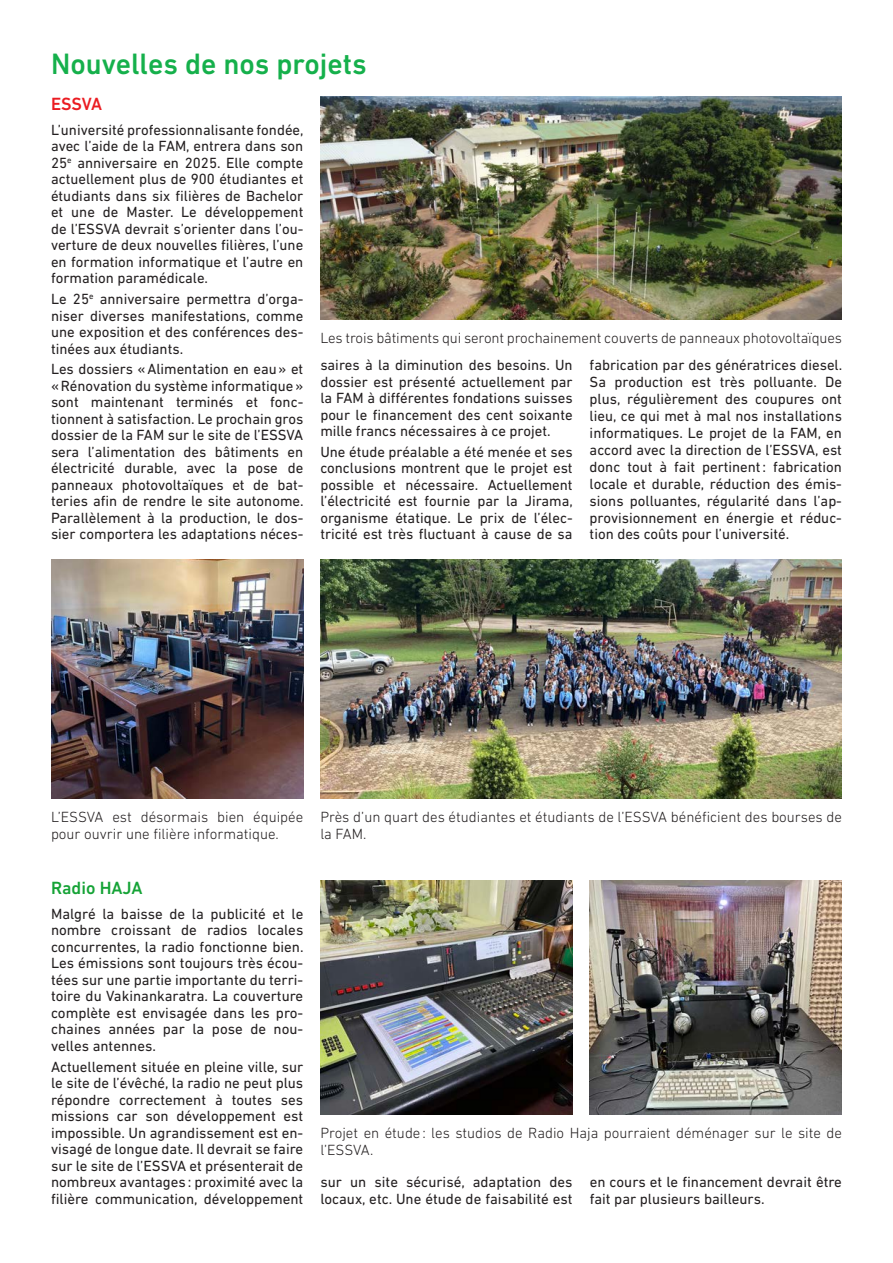
<style>
.page{position:relative;width:893px;height:1263px;background:#fff}
.page>*{position:absolute;margin:0;border:0;box-sizing:border-box;transform-origin:0 0}
.Grand_Titre{font:500 30px "DIN Next LT Pro";color:#15b04b}
.titre{font:500 18px "DIN Next LT Pro";color:#15a336}
.titre-2{font:500 18px "DIN Next LT Pro";letter-spacing:-.005em;color:#eb1c22}
.texte{font:15px/16.5px "DIN Next LT Pro";color:#231f20;text-align:justify}
.légende{font:300 15px/16.5px "DIN Next LT Pro";color:#231f20}
</style>
<div class="page">
<img style="left:590px;top:880px;width:252px;height:234px">
<img style="left:320px;top:880px;width:253px;height:234px">
<img style="left:51px;top:559px;width:252px;height:239px">
<img style="left:320px;top:559px;width:522px;height:239px">
<img style="left:320px;top:96px;width:522px;height:224px">
<p class="Grand_Titre" style="left:51px;top:46px;width:317px">Nouvelles de nos projets</p>
<p class="titre-2" style="left:51px;top:93px;width:53px">ESSVA</p>
<p class="texte" style="left:51px;top:121px;width:254px">L’université professionnalisante fondée, avec l’aide de la FAM, entrera dans son 25<sup>e</sup> anniversaire en 2025. Elle compte actuellement plus de 900 étudiantes et étudiants dans six filières de Bachelor et une de Master. Le développement de l’ESSVA devrait s’orienter dans l’ou&shy;verture de deux nouvelles filières, l’une en formation informatique et l’autre en formation paramédicale.</p>
<p class="texte" style="left:51px;top:291px;width:254px">Le 25<sup>e</sup> anniversaire permettra d’orga&shy;niser diverses manifestations, comme une exposition et des conférences des&shy;tinées aux étudiants.</p>
<p class="texte" style="left:51px;top:361px;width:254px">Les dossiers «Alimentation en eau» et «Rénovation du système informatique» sont maintenant terminés et fonc&shy;tionnent à satisfaction. Le prochain gros dossier de la FAM sur le site de l’ESSVA sera l’alimentation des bâtiments en électricité durable, avec la pose de panneaux photovoltaïques et de bat&shy;teries afin de rendre le site autonome.<br>Parallèlement à la production, le dos&shy;sier comportera les adaptations néces-</p>
<p class="légende" style="left:320px;top:329px;width:523px">Les trois bâtiments qui seront prochainement couverts de panneaux photovoltaïques</p>
<p class="texte" style="left:320px;top:357px;width:254px">saires à la diminution des besoins. Un dossier est présenté actuellement par la FAM à différentes fondations suisses pour le financement des cent soixante mille francs nécessaires à ce projet.</p>
<p class="texte" style="left:320px;top:443px;width:254px">Une étude préalable a été menée et ses conclusions montrent que le projet est possible et nécessaire. Actuellement l’électricité est fournie par la Jirama, organisme étatique. Le prix de l’élec&shy;tricité est très fluctuant à cause de sa</p>
<p class="texte" style="left:590px;top:356px;width:254px;line-height:17px">fabrication par des génératrices diesel.<br>Sa production est très polluante. De plus, régulièrement des coupures ont lieu, ce qui met à mal nos installations informatiques. Le projet de la FAM, en accord avec la direction de l’ESSVA, est donc tout à fait pertinent: fabrication locale et durable, réduction des émis&shy;sions polluantes, régularité dans l’ap&shy;provisionnement en énergie et réduc&shy;tion des coûts pour l’université.</p>
<p class="légende" style="left:51px;top:809px;width:254px">L’ESSVA est désormais bien équipée pour ouvrir une filière informatique.</p>
<p class="légende" style="left:320px;top:809px;width:523px">Près d’un quart des étudiantes et étudiants de l’ESSVA bénéficient des bourses de la FAM.</p>
<p class="titre" style="left:51px;top:877px;width:93px">Radio HAJA</p>
<p class="texte" style="left:51px;top:905px;width:254px">Malgré la baisse de la publicité et le nombre croissant de radios locales concurrentes, la radio fonctionne bien.<br>Les émissions sont toujours très écou&shy;tées sur une partie importante du terri&shy;toire du Vakinankaratra. La couverture complète est envisagée dans les pro&shy;chaines années par la pose de nou&shy;velles antennes.</p>
<p class="texte" style="left:51px;top:1058px;width:254px">Actuellement située en pleine ville, sur le site de l’évêché, la radio ne peut plus répondre correctement à toutes ses missions car son développement est impossible. Un agrandissement est en&shy;visagé de longue date. Il devrait se faire sur le site de l’ESSVA et présenterait de nombreux avantages : proximité avec la filière communication, développement</p>
<p class="légende" style="left:320px;top:1125px;width:523px">Projet en étude: les studios de Radio Haja pourraient déménager sur le site de l’ESSVA.</p>
<p class="texte" style="left:320px;top:1173px;width:254px">sur un site sécurisé, adaptation des locaux, etc. Une étude de faisabilité est</p>
<p class="texte" style="left:590px;top:1173px;width:254px">en cours et le financement devrait être fait par plusieurs bailleurs.</p>
</div>
